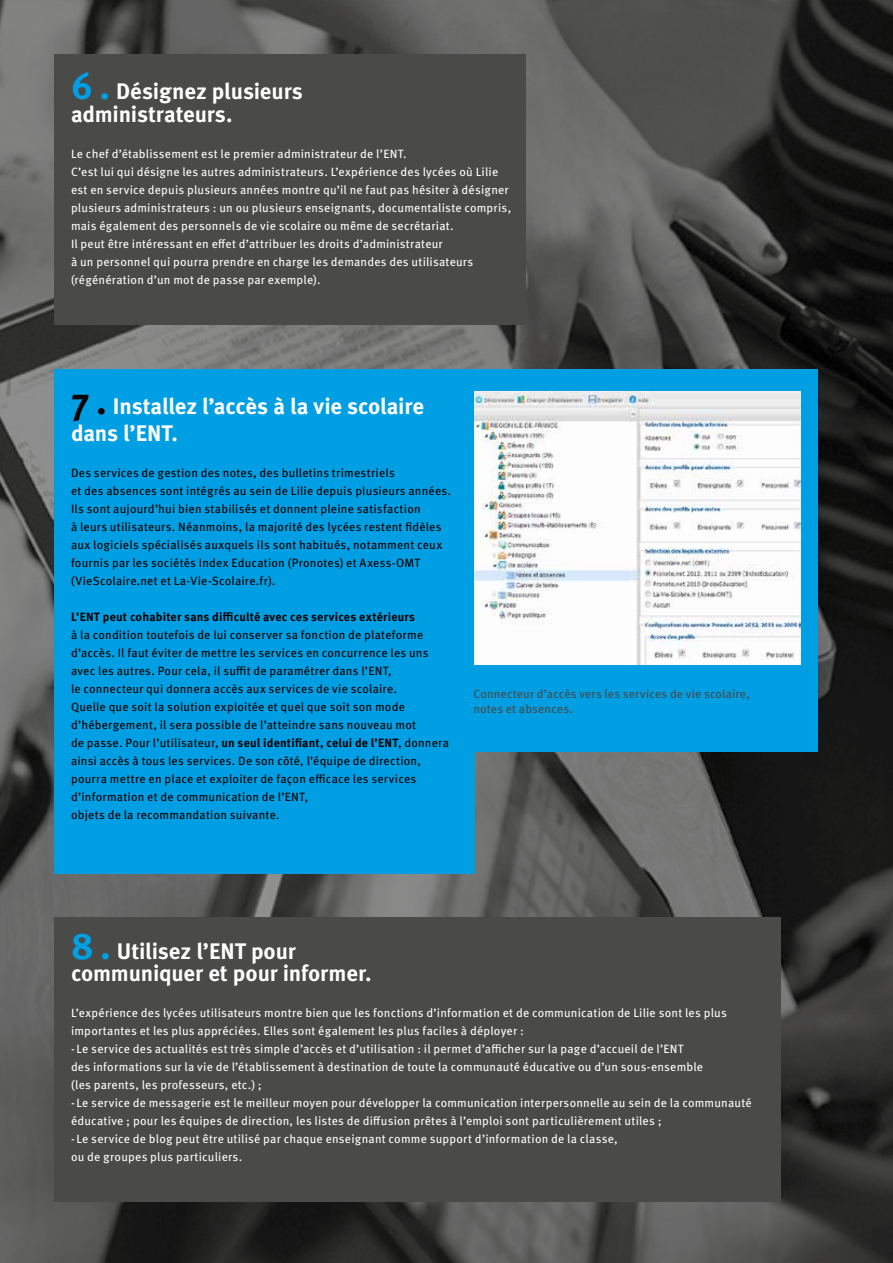
<style>
.page{position:relative;width:893px;height:1263px;background:#fff}
.page>*{position:absolute;margin:0;border:0;box-sizing:border-box;transform-origin:0 0}
.t1{font:700 22.5px/22.5px "Meta OT";letter-spacing:-.01em;color:#fff}
.t2{font:12px/18px "Meta OT";letter-spacing:.015em;color:#fff}
.t3{font:12px/18px "Meta OT";letter-spacing:.015em;color:#000}
.t4{font:12px/15px "Meta OT";letter-spacing:.01em;color:#4a4a49}
.t5{font:700 12px "Meta OT";letter-spacing:.02em;color:#000}
.s1{font-size:37.5px;color:#009fe3}
.s2{font-size:37.5px;color:#000}
.s3{font-weight:700}
</style>
<div class="page">
<img style="left:0;top:0;width:893px;height:1263px">
<div style="left:456px;top:369px;width:362px;height:383px;background:#009fe3"></div>
<div style="left:54px;top:369px;width:421px;height:504px;background:#009fe3"></div>
<div style="left:54px;top:54px;width:471px;height:270px;background:#4a4a49"></div>
<div style="left:54px;top:917px;width:727px;height:285px;background:#4a4a49"></div>
<img style="left:475px;top:392px;width:325px;height:272px">
<h1 class="t1" style="left:71px;top:81px;width:233px"><span class="s1">6 .</span> Désignez plusieurs administrateurs.</h1>
<p class="t2" style="left:71px;top:145px;width:442px">Le chef d’établissement est le premier administrateur de l’ENT.<br>C’est lui qui désigne les autres administrateurs. L’expérience des lycées où Lilie est en service depuis plusieurs années montre qu’il ne faut pas hésiter à désigner plusieurs administrateurs : un ou plusieurs enseignants, documentaliste compris, mais également des personnels de vie scolaire ou même de secrétariat.<br>Il peut être intéressant en effet d’attribuer les droits d’administrateur<br>à un personnel qui pourra prendre en charge les demandes des utilisateurs (régénération d’un mot de passe par exemple).</p>
<h1 class="t1" style="left:71px;top:393px;width:354px;line-height:27px"><span class="s2">7 .</span> Installez l’accès à la vie scolaire dans l’ENT.</h1>
<p class="t3" style="left:71px;top:464px;width:382px">Des services de gestion des notes, des bulletins trimestriels<br>et des absences sont intégrés au sein de Lilie depuis plusieurs années.<br>Ils sont aujourd’hui bien stabilisés et donnent pleine satisfaction<br>à leurs utilisateurs. Néanmoins, la majorité des lycées restent fidèles aux logiciels spécialisés auxquels ils sont habitués, notamment ceux fournis par les sociétés Index Education (Pronotes) et Axess-OMT (VieScolaire.net et La-Vie-Scolaire.fr).</p>
<p class="t5" style="left:71px;top:610px;width:345px">L’ENT peut cohabiter sans difficulté avec ces services extérieurs</p>
<p class="t3" style="left:71px;top:626px;width:379px">à la condition toutefois de lui conserver sa fonction de plateforme d’accès. Il faut éviter de mettre les services en concurrence les uns avec les autres. Pour cela, il suffit de paramétrer dans l’ENT,<br>le connecteur qui donnera accès aux services de vie scolaire.<br>Quelle que soit la solution exploitée et quel que soit son mode d’hébergement, il sera possible de l’atteindre sans nouveau mot<br>de passe. Pour l’utilisateur, <span class="s3">un seul identifiant, celui de l’ENT</span>, donnera ainsi accès à tous les services. De son côté, l’équipe de direction, pourra mettre en place et exploiter de façon efficace les services d’information et de communication de l’ENT,<br>objets de la recommandation suivante.</p>
<p class="t4" style="left:473px;top:687px;width:278px">Connecteur d’accès vers les services de vie scolaire, notes et absences.</p>
<h1 class="t1" style="left:71px;top:940px;width:302px"><span class="s1">8 .</span> Utilisez l’ENT pour communiquer et pour informer.</h1>
<p class="t2" style="left:71px;top:1004px;width:657px">L’expérience des lycées utilisateurs montre bien que les fonctions d’information et de communication de Lilie sont les plus importantes et les plus appréciées. Elles sont également les plus faciles à déployer :</p>
<p class="t2" style="left:71px;top:1040px;width:634px">- Le service des actualités est très simple d’accès et d’utilisation : il permet d’afficher sur la page d’accueil de l’ENT des informations sur la vie de l’établissement à destination de toute la communauté éducative ou d’un sous-ensemble (les parents, les professeurs, etc.) ;</p>
<p class="t2" style="left:71px;top:1094px;width:682px">- Le service de messagerie est le meilleur moyen pour développer la communication interpersonnelle au sein de la communauté éducative ; pour les équipes de direction, les listes de diffusion prêtes à l’emploi sont particulièrement utiles ;</p>
<p class="t2" style="left:71px;top:1130px;width:548px">- Le service de blog peut être utilisé par chaque enseignant comme support d’information de la classe, ou de groupes plus particuliers.</p>
</div>
